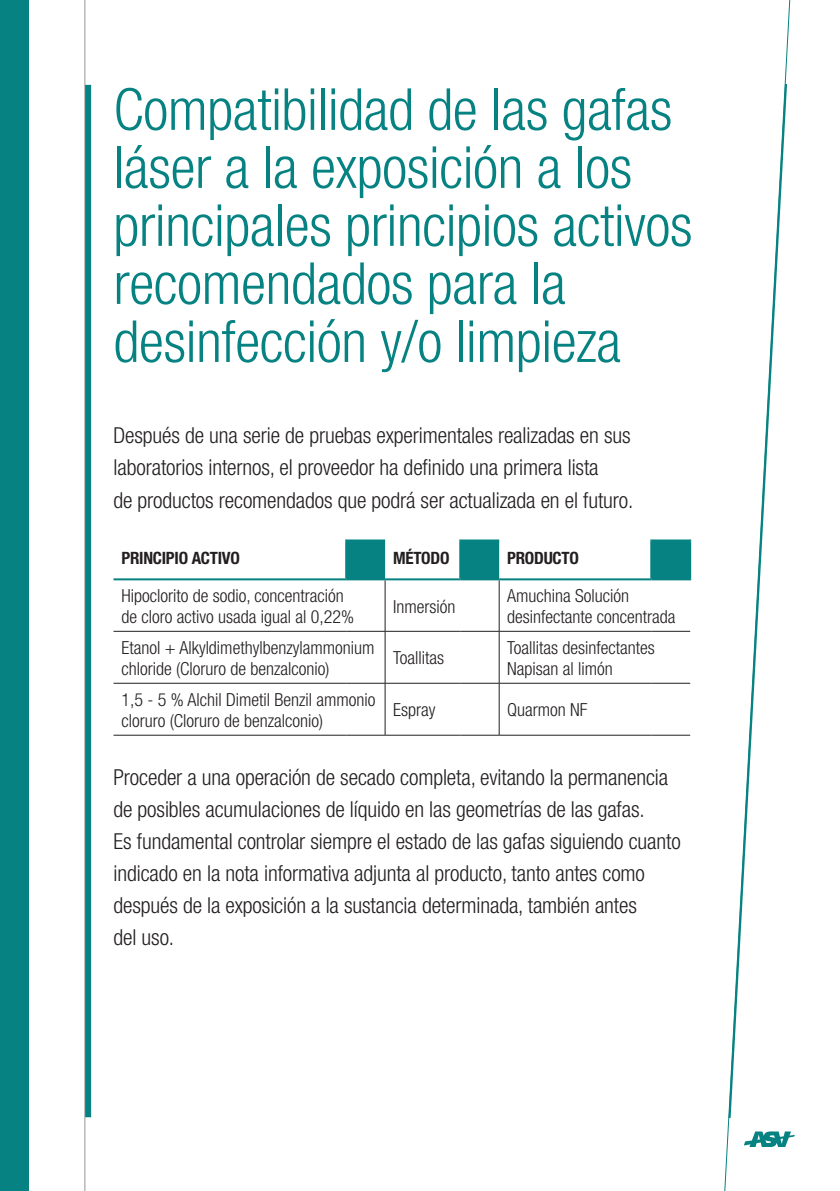
<style>
.page{position:relative;width:840px;height:1191px;background:#fff}
.page>*{position:absolute;margin:0;border:0;box-sizing:border-box;transform-origin:0 0}
.t1{font:300 condensed 58px/58px "Helvetica Neue";letter-spacing:-.005em;color:#058281}
.t2{font:300 condensed 22px/32px "Helvetica Neue";letter-spacing:-.005em;color:#231f20}
.t3{font:300 condensed 18px/21.6px "Helvetica Neue";color:#231f20}
.t4{font:700 condensed 17px "Helvetica Neue";letter-spacing:-.015em;color:#231f20}
</style>
<div class="page">
<svg style="left:728px;top:85px;width:59px;height:1032px"></svg>
<hr style="left:84px;top:0;width:1px;height:1191px;background:#939598">
<div style="left:85px;top:85px;width:6px;height:1032px;background:#058281"></div>
<svg style="left:743px;top:1131px;width:51px;height:16px"></svg>
<div style="left:0;top:0;width:28px;height:1191px;background:#058281"></div>
<svg style="left:347px;top:540px;width:341px;height:38px"></svg>
<hr style="left:384px;top:580px;width:1px;height:51px;background:#231f20">
<hr style="left:498px;top:580px;width:1px;height:51px;background:#231f20">
<hr style="left:113px;top:631px;width:233px;height:1px;background:#231f20">
<hr style="left:346px;top:631px;width:39px;height:1px;background:#231f20">
<hr style="left:385px;top:631px;width:75px;height:1px;background:#231f20">
<hr style="left:384px;top:631px;width:1px;height:52px;background:#231f20">
<hr style="left:460px;top:631px;width:39px;height:1px;background:#231f20">
<hr style="left:499px;top:631px;width:152px;height:1px;background:#231f20">
<hr style="left:498px;top:631px;width:1px;height:52px;background:#231f20">
<hr style="left:651px;top:631px;width:38px;height:1px;background:#231f20">
<hr style="left:113px;top:683px;width:233px;height:1px;background:#231f20">
<hr style="left:346px;top:683px;width:39px;height:1px;background:#231f20">
<hr style="left:385px;top:683px;width:75px;height:1px;background:#231f20">
<hr style="left:384px;top:683px;width:1px;height:52px;background:#231f20">
<hr style="left:460px;top:683px;width:39px;height:1px;background:#231f20">
<hr style="left:499px;top:683px;width:152px;height:1px;background:#231f20">
<hr style="left:498px;top:683px;width:1px;height:52px;background:#231f20">
<hr style="left:651px;top:683px;width:38px;height:1px;background:#231f20">
<hr style="left:113px;top:735px;width:233px;height:1px;background:#231f20">
<hr style="left:346px;top:735px;width:39px;height:1px;background:#231f20">
<hr style="left:385px;top:735px;width:75px;height:1px;background:#231f20">
<hr style="left:460px;top:735px;width:39px;height:1px;background:#231f20">
<hr style="left:499px;top:735px;width:152px;height:1px;background:#231f20">
<hr style="left:651px;top:735px;width:38px;height:1px;background:#231f20">
<hr style="left:113px;top:578px;width:233px;height:2px;background:#058281">
<hr style="left:385px;top:578px;width:75px;height:2px;background:#058281">
<hr style="left:499px;top:578px;width:152px;height:2px;background:#058281">
<hr style="left:345px;top:539px;width:40px;height:2px;background:#058281">
<hr style="left:345px;top:541px;width:2px;height:37px;background:#058281">
<hr style="left:459px;top:539px;width:40px;height:2px;background:#058281">
<hr style="left:459px;top:541px;width:2px;height:37px;background:#058281">
<hr style="left:650px;top:539px;width:40px;height:2px;background:#058281">
<hr style="left:650px;top:541px;width:2px;height:37px;background:#058281">
<hr style="left:688px;top:541px;width:2px;height:37px;background:#058281">
<hr style="left:346px;top:578px;width:39px;height:2px;background:#058281">
<hr style="left:460px;top:578px;width:39px;height:2px;background:#058281">
<hr style="left:651px;top:578px;width:39px;height:2px;background:#058281">
<h1 class="t1" style="left:113px;top:80px;width:580px">Compatibilidad de las gafas láser a la exposición a los principales principios activos recomendados para la desinfección y/o limpieza</h1>
<p class="t2" style="left:113px;top:419px;width:521px">Después de una serie de pruebas experimentales realizadas en sus laboratorios internos, el proveedor ha definido una primera lista<br>de productos recomendados que podrá ser actualizada en el futuro.</p>
<p class="t4" style="left:121px;top:547px;width:120px">PRINCIPIO ACTIVO</p>
<p class="t4" style="left:393px;top:547px;width:58px">MÉTODO</p>
<p class="t4" style="left:507px;top:547px;width:73px">PRODUCTO</p>
<p class="t3" style="left:121px;top:584px;width:234px">Hipoclorito de sodio, concentración de cloro activo usada igual al 0,22%</p>
<p class="t3" style="left:393px;top:595px;width:64px">Inmersión</p>
<p class="t3" style="left:507px;top:584px;width:170px">Amuchina Solución desinfectante concentrada</p>
<p class="t3" style="left:121px;top:636px;width:254px">Etanol + Alkyldimethylbenzylammonium chloride (Cloruro de benzalconio)</p>
<p class="t3" style="left:393px;top:647px;width:52px">Toallitas</p>
<p class="t3" style="left:507px;top:636px;width:149px">Toallitas desinfectantes<br>Napisan al limón</p>
<p class="t3" style="left:121px;top:688px;width:255px">1,5 - 5 % Alchil Dimetil Benzil ammonio cloruro (Cloruro de benzalconio)</p>
<p class="t3" style="left:393px;top:699px;width:44px">Espray</p>
<p class="t3" style="left:507px;top:699px;width:82px">Quarmon NF</p>
<p class="t2" style="left:113px;top:761px;width:568px">Proceder a una operación de secado completa, evitando la permanencia de posibles acumulaciones de líquido en las geometrías de las gafas.<br>Es fundamental controlar siempre el estado de las gafas siguiendo cuanto indicado en la nota informativa adjunta al producto, tanto antes como después de la exposición a la sustancia determinada, también antes<br>del uso.</p>
</div>
